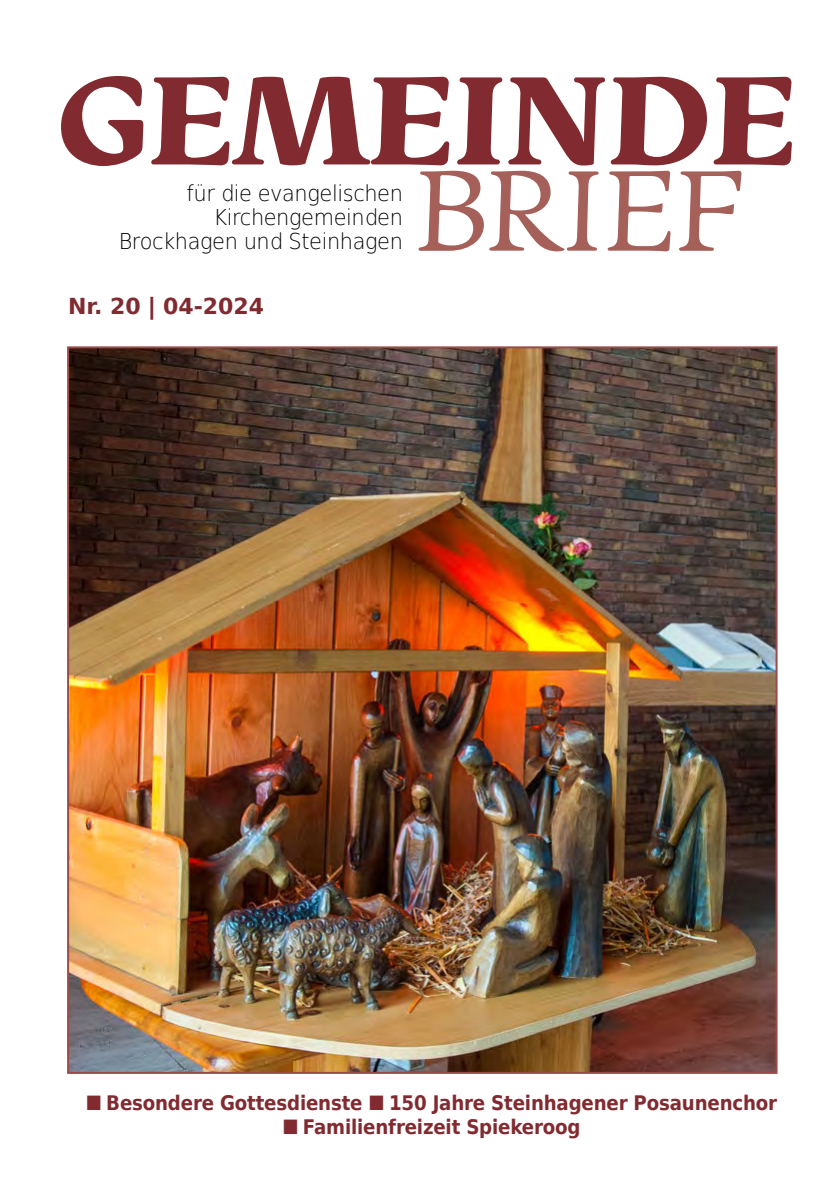
<style>
.page{position:relative;width:840px;height:1191px;background:#fff}
.page>*{position:absolute;margin:0;border:0;box-sizing:border-box;transform-origin:0 0}
.t1{font:200 22px/24px "DejaVu Sans";letter-spacing:-.02em;color:#000;text-align:right;scale:.95 1}
.t2{font:700 22px "DejaVu Sans";color:#812b31}
.t3{font:700 20px/24px "DejaVu Sans";letter-spacing:-.01em;color:#812b31;scale:.91 1}
.s1{font-family:"Acumin Pro"}
</style>
<div class="page">
<svg style="left:61px;top:76px;width:730px;height:90px"></svg>
<svg style="left:418px;top:171px;width:323px;height:80px"></svg>
<img style="left:70px;top:349px;width:704px;height:721px">
<p class="t1" style="left:119px;top:180px;width:300px">für die evangelischen<br>Kirchengemeinden<br>Brockhagen und Steinhagen</p>
<p class="t2" style="left:68px;top:288px;width:197px">Nr. 20 <span class="s1">|</span> 04-2024</p>
<p class="t3" style="left:106px;top:1090px;width:283px">Besondere Gottesdienste</p>
<p class="t3" style="left:303px;top:1090px;width:522px;text-indent:86px">150 Jahre Steinhagener Posaunenchor<br>Familienfreizeit Spiekeroog</p>
</div>
